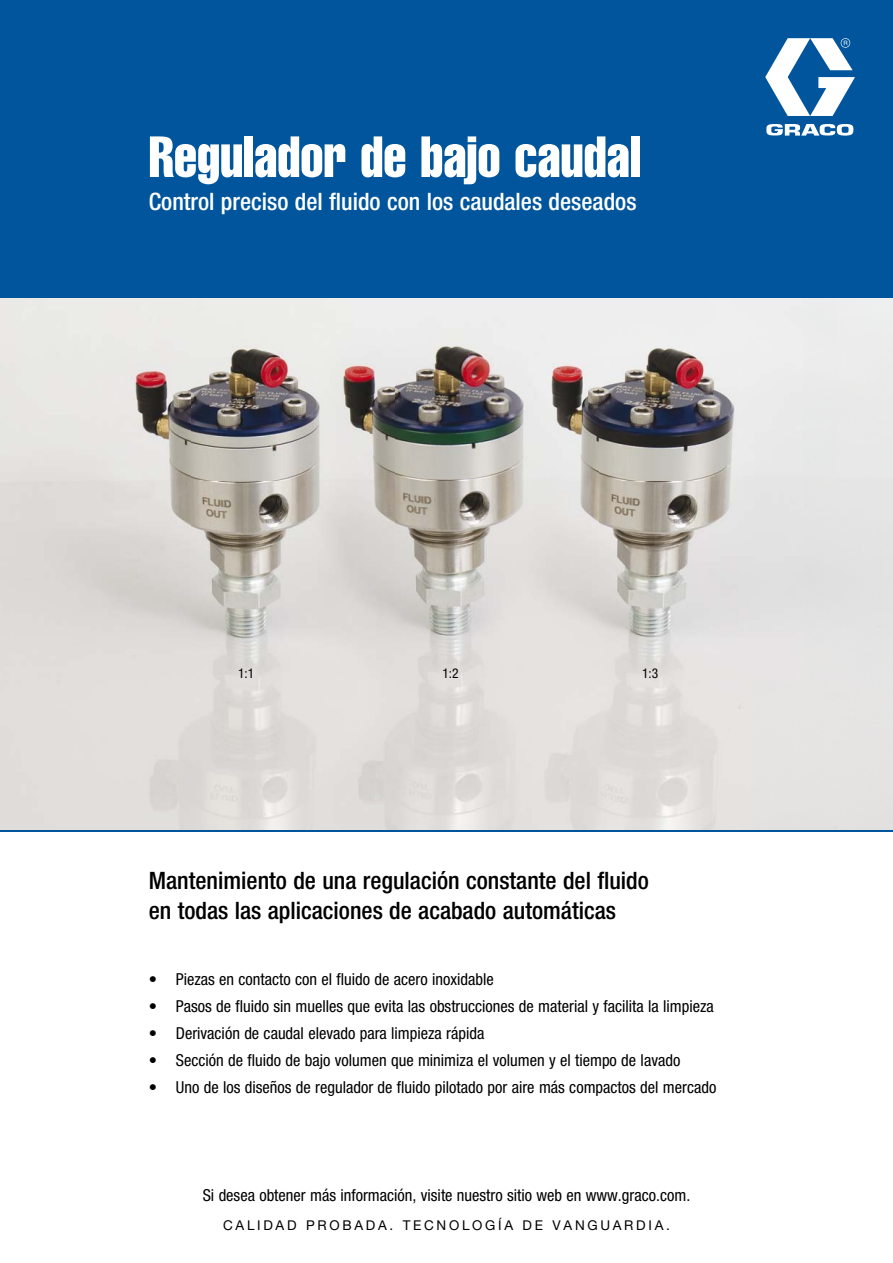
<style>
.page{position:relative;width:893px;height:1263px;background:#fff}
.page>*{position:absolute;margin:0;border:0;box-sizing:border-box;transform-origin:0 0}
.t1{font:57px "Helvetica LT Std Comp";color:#fff;scale:.95 1}
.t2{font:500 condensed 24px/30px "Helvetica Neue LT Std";color:#000}
.t3{font:500 condensed 24px "Helvetica Neue LT Std";color:#fff}
.t4{font:condensed 16.5px "Helvetica Neue LT Std";color:#000}
.t5{font:13.5px "Helvetica Neue LT Std";letter-spacing:.2em;color:#000}
.t6{font:condensed 13.5px "Helvetica Neue LT Std";color:#000}
</style>
<div class="page">
<img style="left:0;top:298px;width:893px;height:532px">
<div style="left:0;top:0;width:893px;height:298px;background:#00559c"></div>
<svg style="left:765px;top:38px;width:90px;height:98px"></svg>
<hr style="left:0;top:830px;width:893px;height:1px;background:#00559c">
<h1 class="t1" style="left:149px;top:136px;width:519px">Regulador de bajo caudal</h1>
<h2 class="t3" style="left:149px;top:193px;width:489px">Control preciso del fluido con los caudales deseados</h2>
<p class="t6" style="left:238px;top:669px;width:18px">1:1</p>
<p class="t6" style="left:442px;top:669px;width:18px">1:2</p>
<p class="t6" style="left:642px;top:669px;width:18px">1:3</p>
<h2 class="t2" style="left:149px;top:868px;width:502px">Mantenimiento de una regulación constante del fluido en todas las aplicaciones de acabado automáticas</h2>
<p class="t4" style="left:149px;top:973px;width:346px">• Piezas en contacto con el fluido de acero inoxidable</p>
<p class="t4" style="left:149px;top:1000px;width:567px">• Pasos de fluido sin muelles que evita las obstrucciones de material y facilita la limpieza</p>
<p class="t4" style="left:149px;top:1027px;width:337px">• Derivación de caudal elevado para limpieza rápida</p>
<p class="t4" style="left:149px;top:1054px;width:533px">• Sección de fluido de bajo volumen que minimiza el volumen y el tiempo de lavado</p>
<p class="t4" style="left:149px;top:1081px;width:569px">• Uno de los diseños de regulador de fluido pilotado por aire más compactos del mercado</p>
<p class="t4" style="left:203px;top:1190px;width:489px">Si desea obtener más información, visite nuestro sitio web en www.graco.com.</p>
<p class="t5" style="left:223px;top:1220px;width:448px">CALIDAD PROBADA. TECNOLOGÍA DE VANGUARDIA.</p>
</div>
